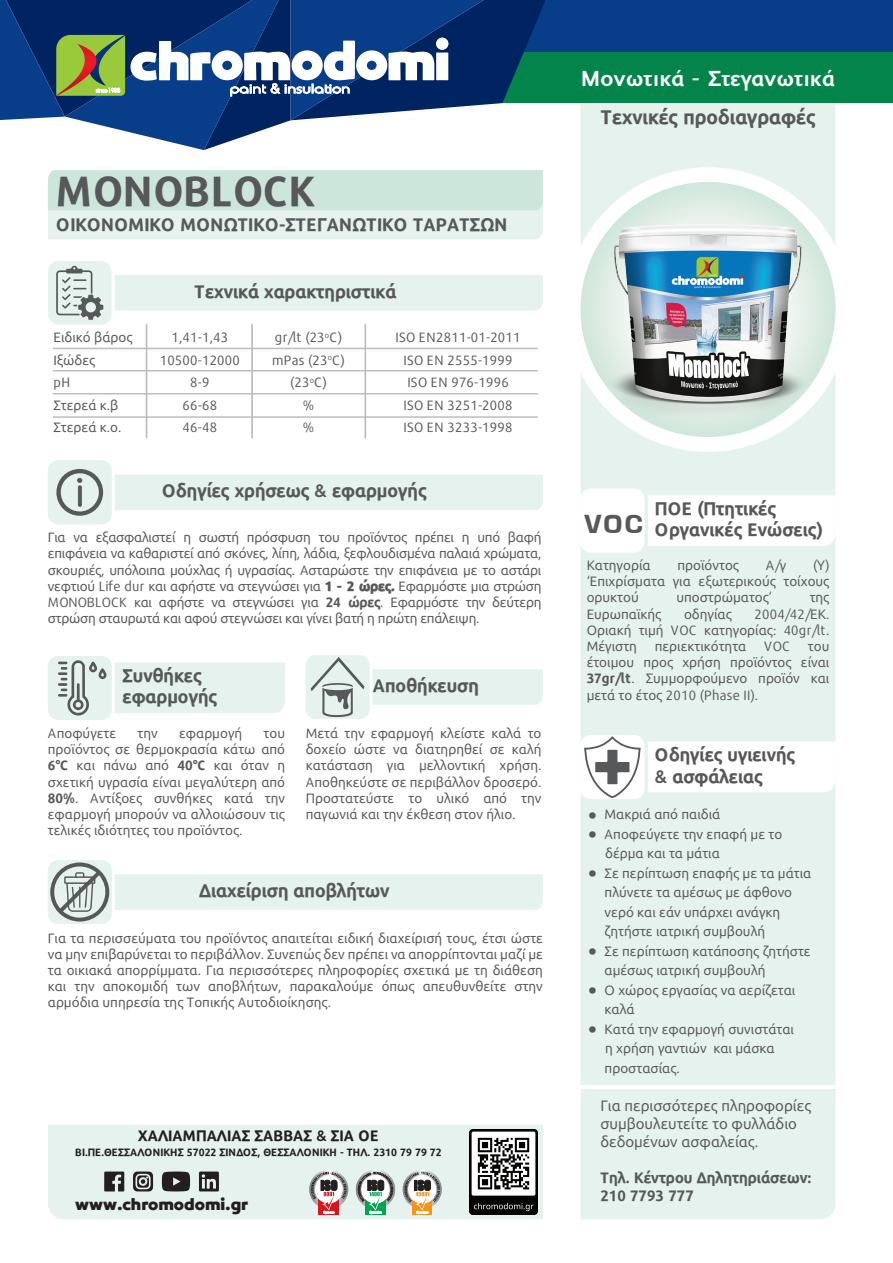
<style>
.page{position:relative;width:893px;height:1263px;background:#fff}
.page>*{position:absolute;margin:0;border:0;box-sizing:border-box;transform-origin:0 0}
.t1{font:700 42px "Repo";color:#57585a}
.t2{font:40.2px "MST Europa Bold";color:#57585a}
.t3{font:700 22.5px "PF Diplomat Sans";color:#fff}
.t4{font:700 19.5px "Repo";color:#57585a}
.t5{font:700 18px/21.6px "Repo";color:#57585a}
.t6{font:800 16.65px "Canaro W00";color:#231f20}
.t7{font:15px/18px "Repo";color:#57585a}
.t8{font:700 15px/18px "Repo";color:#57585a}
.t9{font:700 15px "Repo";color:#231f20}
.t10{font:13.5px/16.2px "Repo";color:#57585a;text-align:justify}
.t11{font:700 10.5px "Repo";color:#231f20}
.s1{font-weight:900}
.s2{font-weight:700}
.s3{font-size:30px}
</style>
<div class="page">
<svg style="left:48px;top:170px;width:495px;height:69px"></svg>
<div style="left:372px;top:669px;width:171px;height:36px;background:#e6f2ed"></div>
<div style="left:580px;top:103px;width:256px;height:1116px;background:#e6f2ed"></div>
<div style="left:48px;top:1125px;width:495px;height:94px;background:#e6f2ed"></div>
<img style="left:469px;top:1129px;width:69px;height:85px">
<svg style="left:356px;top:1170px;width:39px;height:39px"></svg>
<svg style="left:365px;top:1213px;width:21px;height:1px"></svg>
<svg style="left:358px;top:1172px;width:35px;height:41px"></svg>
<svg style="left:403px;top:1170px;width:39px;height:39px"></svg>
<svg style="left:412px;top:1213px;width:20px;height:1px"></svg>
<svg style="left:404px;top:1172px;width:36px;height:41px"></svg>
<svg style="left:309px;top:1170px;width:39px;height:39px"></svg>
<svg style="left:318px;top:1213px;width:21px;height:1px"></svg>
<svg style="left:311px;top:1172px;width:36px;height:41px"></svg>
<svg style="left:104px;top:1171px;width:20px;height:20px"></svg>
<svg style="left:162px;top:1171px;width:28px;height:20px"></svg>
<svg style="left:199px;top:1171px;width:20px;height:20px"></svg>
<svg style="left:133px;top:1171px;width:20px;height:20px"></svg>
<div style="left:501px;top:51px;width:392px;height:52px;background:#03844a"></div>
<div style="left:501px;top:0;width:392px;height:51px;background:#083e89"></div>
<div style="left:115px;top:874px;width:428px;height:36px;background:#e6f2ed"></div>
<div style="left:48px;top:460px;width:64px;height:64px;background:#e6f2ed;border-radius:10px"></div>
<svg style="left:56px;top:469px;width:47px;height:47px"></svg>
<div style="left:115px;top:474px;width:428px;height:36px;background:#e6f2ed"></div>
<svg style="left:647px;top:495px;width:189px;height:51px"></svg>
<div style="left:580px;top:489px;width:64px;height:63px;background:#fff;border-radius:10px"></div>
<div style="left:580px;top:735px;width:64px;height:64px;background:#fff;border-radius:10px"></div>
<svg style="left:584px;top:736px;width:57px;height:62px"></svg>
<svg style="left:647px;top:742px;width:189px;height:50px"></svg>
<div style="left:48px;top:860px;width:64px;height:64px;background:#e6f2ed;border-radius:10px"></div>
<svg style="left:50px;top:862px;width:59px;height:60px"></svg>
<div style="left:306px;top:655px;width:63px;height:64px;background:#e6f2ed;border-radius:10px"></div>
<svg style="left:311px;top:657px;width:53px;height:60px"></svg>
<div style="left:114px;top:662px;width:171px;height:51px;background:#e6f2ed"></div>
<div style="left:48px;top:656px;width:64px;height:64px;background:#e6f2ed;border-radius:10px"></div>
<svg style="left:58px;top:660px;width:49px;height:56px"></svg>
<hr style="left:146px;top:325px;width:1px;height:113px;background:#bcbdc0">
<hr style="left:251px;top:325px;width:2px;height:113px;background:#bcbdc0">
<hr style="left:364px;top:325px;width:2px;height:113px;background:#bcbdc0">
<hr style="left:53px;top:370px;width:484px;height:1px;background:#bcbdc0">
<hr style="left:53px;top:348px;width:484px;height:1px;background:#bcbdc0">
<hr style="left:53px;top:393px;width:484px;height:1px;background:#bcbdc0">
<hr style="left:53px;top:416px;width:484px;height:2px;background:#bcbdc0">
<svg style="left:48px;top:261px;width:495px;height:64px"></svg>
<div style="left:566px;top:167px;width:284px;height:285px;background:#fff;border-radius:50%"></div>
<div style="left:580px;top:182px;width:256px;height:255px;background:#d4e8de;border-radius:50%"></div>
<hr style="left:580px;top:1085px;width:256px;height:3px;background:#fff">
<svg style="left:0;top:0;width:567px;height:150px"></svg>
<img style="left:593px;top:207px;width:230px;height:229px">
<h1 class="t1" style="left:56px;top:152px;width:261px">MONOBLOCK</h1>
<h3 class="t5" style="left:56px;top:212px;width:453px">ΟΙΚΟΝΟΜΙΚΟ ΜΟΝΩΤΙΚΟ-ΣΤΕΓΑΝΩΤΙΚΟ ΤΑΡΑΤΣΩΝ</h3>
<h3 class="t5" style="left:194px;top:278px;width:203px">Τεχνικά χαρακτηριστικά</h3>
<p class="t10" style="left:53px;top:325px;width:81px;line-height:22.5px;text-align:left">Ειδικό βάρος<br>Ιξώδες<br>pH<br>Στερεά κ.β<br>Στερεά κ.ο.</p>
<p class="t10" style="left:160px;top:325px;width:82px;line-height:22.5px;text-align:center">1,41-1,43<br>10500-12000<br>8-9<br>66-68<br>46-48</p>
<p class="t10" style="left:272px;top:325px;width:74px;line-height:22.5px;text-align:center">gr/lt (23<sup>o</sup>C) mPas (23<sup>o</sup>C) (23<sup>o</sup>C)<br>%<br>%</p>
<p class="t10" style="left:396px;top:325px;width:127px;line-height:22.5px;text-align:center">ISO EN2811-01-2011<br>ISO EN 2555-1999<br>ISO EN 976-1996<br>ISO EN 3251-2008<br>ISO EN 3233-1998</p>
<h3 class="t5" style="left:162px;top:478px;width:266px">Οδηγίες χρήσεως &amp; εφαρμογής</h3>
<p class="t10" style="left:48px;top:528px;width:495px">Για να εξασφαλιστεί η σωστή πρόσφυση του προϊόντος πρέπει η υπό βαφή επιφάνεια να καθαριστεί από σκόνες, λίπη, λάδια, ξεφλουδισμένα παλαιά χρώματα, σκουριές, υπόλοιπα μούχλας ή υγρασίας. Ασταρώστε την επιφάνεια με το αστάρι νεφτιού Life dur και αφήστε να στεγνώσει για <span class="s1">1 - 2 ώρες.</span> Εφαρμόστε μια στρώση MONOBLOCK και αφήστε να στεγνώσει για <span class="s2">24 ώρες</span>. Εφαρμόστε την δεύτερη στρώση σταυρωτά και αφού στεγνώσει και γίνει βατή η πρώτη επάλειψη.</p>
<h3 class="t5" style="left:123px;top:662px;width:96px">Συνθήκες εφαρμογής</h3>
<p class="t10" style="left:48px;top:723px;width:70px">Αποφύγετε</p>
<p class="t10" style="left:138px;top:723px;width:22px">την</p>
<p class="t10" style="left:179px;top:723px;width:65px">εφαρμογή</p>
<p class="t10" style="left:48px;top:723px;width:239px;text-indent:216px">του προϊόντος σε θερμοκρασία κάτω από <span class="s2">6°C</span> και πάνω από <span class="s2">40°C</span> και όταν η σχετική υγρασία είναι μεγαλύτερη από <span class="s2">80%</span>. Αντίξοες συνθήκες κατά την εφαρμογή μπορούν να αλλοιώσουν τις τελικές ιδιότητες του προϊόντος.</p>
<h3 class="t5" style="left:373px;top:672px;width:108px">Αποθήκευση</h3>
<p class="t10" style="left:306px;top:723px;width:237px">Μετά την εφαρμογή κλείστε καλά το δοχείο ώστε να διατηρηθεί σε καλή κατάσταση για μελλοντική χρήση.<br>Αποθηκεύστε σε περιβάλλον δροσερό.<br>Προστατεύστε το υλικό από την παγωνιά και την έκθεση στον ήλιο.</p>
<h3 class="t5" style="left:199px;top:877px;width:192px">Διαχείριση αποβλήτων</h3>
<p class="t10" style="left:48px;top:928px;width:497px">Για τα περισσεύματα του προϊόντος απαιτείται ειδική διαχείρισή τους, έτσι ώστε να μην επιβαρύνεται το περιβάλλον. Συνεπώς δεν πρέπει να απορρίπτονται μαζί με τα οικιακά απορρίμματα. Για περισσότερες πληροφορίες σχετικά με τη διάθεση και την αποκομιδή των αποβλήτων, παρακαλούμε όπως απευθυνθείτε στην αρμόδια υπηρεσία της Τοπικής Αυτοδιοίκησης.</p>
<p class="t9" style="left:138px;top:1122px;width:242px">ΧΑΛΙΑΜΠΑΛΙΑΣ ΣΑΒΒΑΣ &amp; ΣΙΑ ΟΕ</p>
<p class="t11" style="left:75px;top:1142px;width:368px">BΙ.ΠΕ.ΘΕΣΣΑΛΟΝΙΚΗΣ 57022 ΣΙΝΔΟΣ, ΘΕΣΣΑΛΟΝΙΚΗ - ΤΗΛ. 2310 79 79 72</p>
<p class="t6" style="left:75px;top:1193px;width:175px">www.chromodomi.gr</p>
<h3 class="t3" style="left:581px;top:66px;width:255px">Μονωτικά - Στεγανωτικά</h3>
<h3 class="t4" style="left:601px;top:99px;width:216px">Τεχνικές προδιαγραφές</h3>
<h2 class="t2" style="left:582px;top:502px;width:61px">voc</h2>
<h3 class="t5" style="left:655px;top:495px;width:169px">ΠΟΕ (Πτητικές<br>Οργανικές Ενώσεις)</h3>
<p class="t10" style="left:587px;top:556px;width:244px;text-indent:226px">(Υ) ‘Επιχρίσματα για εξωτερικούς τοίχους ορυκτού</p>
<p class="t10" style="left:587px;top:556px;width:66px">Κατηγορία</p>
<p class="t10" style="left:677px;top:556px;width:63px">προϊόντος</p>
<p class="t10" style="left:766px;top:556px;width:22px">Α/γ</p>
<p class="t10" style="left:676px;top:588px;width:97px">υποστρώματος’</p>
<p class="t10" style="left:810px;top:588px;width:21px">της</p>
<p class="t10" style="left:587px;top:604px;width:244px;text-indent:168px">2004/42/ΕΚ.<br>Οριακή τιμή VOC κατηγορίας: 40gr/lt.<br>Μέγιστη</p>
<p class="t10" style="left:587px;top:604px;width:76px">Ευρωπαϊκής</p>
<p class="t10" style="left:684px;top:604px;width:49px">οδηγίας</p>
<p class="t10" style="left:655px;top:637px;width:93px">περιεκτικότητα</p>
<p class="t10" style="left:764px;top:637px;width:28px">VOC</p>
<p class="t10" style="left:587px;top:637px;width:244px;text-indent:221px">του έτοιμου προς χρήση προϊόντος είναι <span class="s2">37gr/lt</span>. Συμμορφούμενο προϊόν και μετά το έτος 2010 (Phase II).</p>
<h3 class="t5" style="left:655px;top:742px;width:142px">Οδηγίες υγιεινής &amp; ασφάλειας</h3>
<p class="t10" style="left:588px;top:805px;width:134px"><span class="s3">•</span> Μακριά από παιδιά</p>
<p class="t10" style="left:605px;top:822px;width:179px;line-height:19.5px;text-indent:-17px"><span class="s3">•</span> Αποφεύγετε την επαφή με το δέρμα και τα μάτια</p>
<p class="t10" style="left:605px;top:861px;width:208px;line-height:19.5px;text-align:left;text-indent:-16px"><span class="s3">•</span> Σε περίπτωση επαφής με τα μάτια πλύνετε τα αμέσως με άφθονο νερό και εάν υπάρχει ανάγκη ζητήστε ιατρική συμβουλή</p>
<p class="t10" style="left:605px;top:939px;width:208px;line-height:19.5px;text-indent:-16px"><span class="s3">•</span> Σε περίπτωση κατάποσης ζητήστε αμέσως ιατρική συμβουλή</p>
<p class="t10" style="left:605px;top:978px;width:192px;line-height:19.5px;text-indent:-16px"><span class="s3">•</span> Ο χώρος εργασίας να αερίζεται καλά</p>
<p class="t10" style="left:605px;top:1017px;width:191px;line-height:19.5px;text-align:left;text-indent:-16px"><span class="s3">•</span> Κατά την εφαρμογή συνιστάται η χρήση γαντιών και μάσκα προστασίας.</p>
<p class="t7" style="left:600px;top:1095px;width:212px">Για περισσότερες πληροφορίες συμβουλευτείτε το φυλλάδιο δεδομένων ασφαλείας.</p>
<p class="t8" style="left:600px;top:1167px;width:213px">Τηλ. Κέντρου ∆ηλητηριάσεων:<br>210 7793 777</p>
</div>
